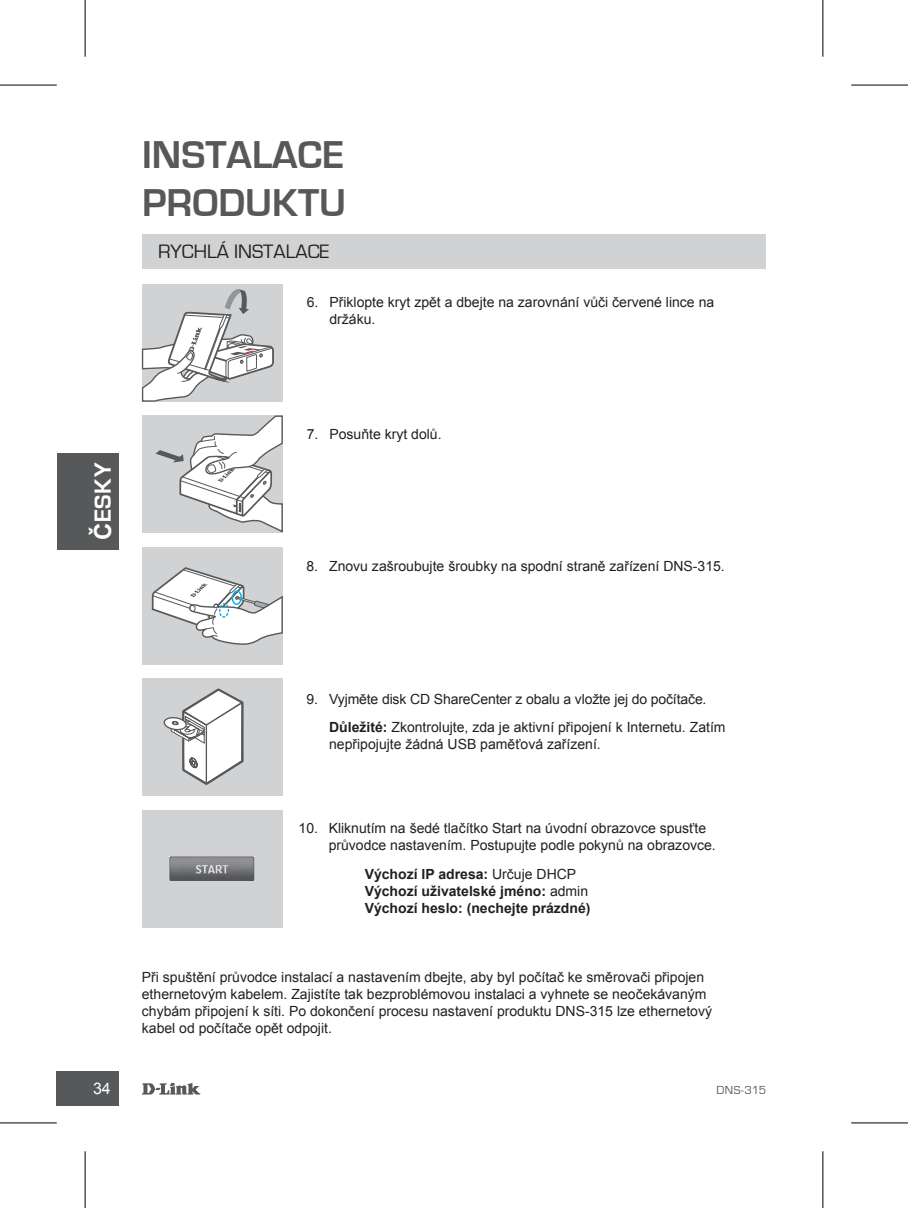
<style>
.page{position:relative;width:908px;height:1208px;background:#fff}
.page>*{position:absolute;margin:0;border:0;box-sizing:border-box;transform-origin:0 0}
.t1{font:700 40px/48px "Eurostile";color:#57585a}
.t2{font:700 24px "Eurostile";color:#fff}
.t3{font:20px "Eurostile";color:#231f20}
.t4{font:16px "Arial";color:#fff}
.t5{font:14px/16.8px "Arial";color:#231f20}
.t6{font:700 14px/16.8px "Arial";color:#231f20}
.t7{font:12px "Eurostile";color:#57585a}
.s1{font-family:"Arial"}
.s2{font-weight:700}
.s3{font-weight:400}
</style>
<div class="page">
<svg style="left:142px;top:1082px;width:58px;height:12px"></svg>
<div style="left:57px;top:1071px;width:62px;height:35px;background:#57585a"></div>
<div style="left:57px;top:453px;width:62px;height:96px;background:#57585a"></div>
<div style="left:142px;top:234px;width:623px;height:34px;background:#d1d2d4"></div>
<div style="left:142px;top:547px;width:141px;height:117px;background:#d1d2d4"></div>
<svg style="left:151px;top:567px;width:132px;height:78px"></svg>
<div style="left:142px;top:284px;width:140px;height:118px;background:#d1d2d4"></div>
<div style="left:142px;top:415px;width:141px;height:117px;background:#d1d2d4"></div>
<svg style="left:155px;top:415px;width:128px;height:118px"></svg>
<svg style="left:141px;top:289px;width:133px;height:113px"></svg>
<div style="left:142px;top:678px;width:140px;height:117px;background:#d1d2d4"></div>
<svg style="left:163px;top:688px;width:81px;height:97px"></svg>
<div style="left:142px;top:810px;width:140px;height:117px;background:#d1d2d4"></div>
<img style="left:170px;top:856px;width:84px;height:24px">
<hr style="left:0;top:85px;width:57px;height:1px;background:#000">
<hr style="left:850px;top:85px;width:57px;height:1px;background:#000">
<hr style="left:0;top:1122px;width:57px;height:1px;background:#000">
<hr style="left:850px;top:1122px;width:57px;height:1px;background:#000">
<hr style="left:85px;top:0;width:1px;height:57px;background:#000">
<hr style="left:85px;top:1151px;width:1px;height:57px;background:#000">
<hr style="left:822px;top:0;width:1px;height:57px;background:#000">
<hr style="left:822px;top:1151px;width:1px;height:57px;background:#000">
<h1 class="t1" style="left:142px;top:131px;width:205px">INSTALACE<br>PRODUKTU</h1>
<h3 class="t3" style="left:158px;top:240px;width:150px">RYCH LÁ INSTALACE</h3>
<p class="t5" style="left:329px;top:294px;width:386px;text-indent:-23px">6. Přiklopte kryt zpět a dbejte na zarovnání vůči červené lince na držáku.</p>
<h2 class="t2" style="left:90px;top:540px;width:80px;rotate:-90deg"><span class="s1">Č</span>ESKY</h2>
<p class="t5" style="left:306px;top:426px;width:136px">7. Posuňte kryt dolů.</p>
<p class="t5" style="left:306px;top:557px;width:419px">8. Znovu zašroubujte šroubky na spodní straně zařízení DNS-315.</p>
<p class="t5" style="left:329px;top:684px;width:398px;line-height:28.8px;text-indent:-23px">9. Vyjměte disk CD ShareCenter z obalu a vložte jej do počítače.<br><span class="s2">Důležité:</span> Zkontrolujte, zda je aktivní připojení k Internetu. Zatím</p>
<p class="t5" style="left:329px;top:736px;width:273px">nepřipojujte žádná USB paměťová zařízení.</p>
<p class="t5" style="left:328px;top:820px;width:388px;text-indent:-30px">10. Kliknutím na šedé tlačítko Start na úvodní obrazovce spusťte průvodce nastavením. Postupujte podle pokynů na obrazovce.</p>
<p class="t6" style="left:364px;top:866px;width:227px">Výchozí IP adresa: <span class="s3">Určuje DHCP<br></span>Výchozí uživatelské jméno: <span class="s3">admin<br></span>Výchozí heslo: (nechejte prázdné)</p>
<p class="t5" style="left:142px;top:969px;width:571px">Při spuštění průvodce instalací a nastavením dbejte, aby byl počítač ke směrovači připojen ethernetovým kabelem. Zajistíte tak bezproblémovou instalaci a vyhnete se neočekávaným chybám připojení k síti. Po dokončení procesu nastavení produktu DNS-315 lze ethernetový kabel od počítače opět odpojit.</p>
<p class="t4" style="left:93px;top:1078px;width:19px">34</p>
<p class="t7" style="left:716px;top:1084px;width:51px">DNS-315</p>
</div>
